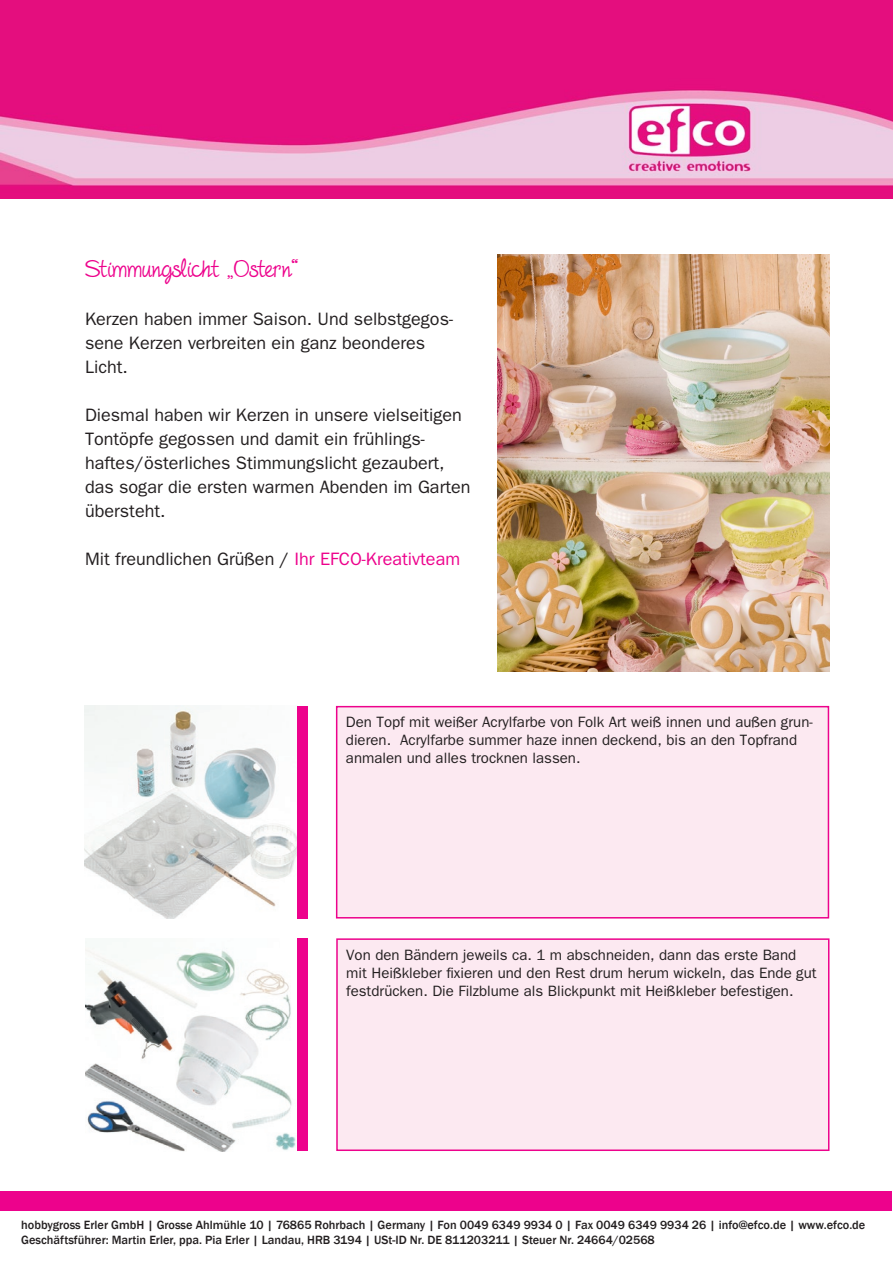
<style>
.page{position:relative;width:893px;height:1263px;background:#fff}
.page>*{position:absolute;margin:0;border:0;box-sizing:border-box;transform-origin:0 0}
.t1{font:27px "Fineliner Script";color:#ed028c}
.t2{font:18px/24px "Franklin Gothic";color:#231f20}
.t3{font:15px/18px "Franklin Gothic";color:#231f20}
.t4{font:500 12.3px "Franklin Gothic";color:#231f20}
.s1{color:#ed028c}
</style>
<div class="page">
<img style="left:0;top:0;width:893px;height:199px">
<div style="left:0;top:1191px;width:891px;height:19px;background:#ed028c"></div>
<img style="left:497px;top:254px;width:332px;height:418px">
<img style="left:85px;top:948px;width:211px;height:203px">
<div style="left:297px;top:938px;width:11px;height:213px;background:#ed028c"></div>
<div style="left:337px;top:939px;width:492px;height:211px;background:#fce9f1"></div>
<div style="left:336px;top:938px;width:493px;height:213px;border:2px solid #ed028c"></div>
<img style="left:85px;top:706px;width:212px;height:212px">
<div style="left:297px;top:706px;width:11px;height:212px;background:#ed028c"></div>
<div style="left:337px;top:707px;width:491px;height:211px;background:#fce9f1"></div>
<div style="left:336px;top:706px;width:493px;height:212px;border:2px solid #ed028c"></div>
<p class="t1" style="left:85px;top:254px;width:215px">Stimmungslicht „Ostern“</p>
<p class="t2" style="left:85px;top:307px;width:369px">Kerzen haben immer Saison. Und selbstgegos&shy;sene Kerzen verbreiten ein ganz beonderes<br>Licht.</p>
<p class="t2" style="left:85px;top:403px;width:387px">Diesmal haben wir Kerzen in unsere vielseitigen Tontöpfe gegossen und damit ein frühlings&shy;haftes/österliches Stimmungslicht gezaubert, das sogar die ersten warmen Abenden im Garten übersteht.</p>
<p class="t2" style="left:85px;top:547px;width:377px">Mit freundlichen Grüßen / <span class="s1">Ihr EFCO-Kreativteam</span></p>
<p class="t3" style="left:346px;top:713px;width:468px">Den Topf mit weißer Acrylfarbe von Folk Art weiß innen und außen grun&shy;dieren. Acrylfarbe summer haze innen deckend, bis an den Topfrand anmalen und alles trocknen lassen.</p>
<p class="t3" style="left:346px;top:946px;width:472px">Von den Bändern jeweils ca. 1 m abschneiden, dann das erste Band mit Heißkleber fixieren und den Rest drum herum wickeln, das Ende gut festdrücken. Die Filzblume als Blickpunkt mit Heißkleber befestigen.</p>
<p class="t4" style="left:21px;top:1217px;width:846px">hobbygross Erler GmbH | Grosse Ahlmühle 10 | 76865 Rohrbach | Germany | Fon 0049 6349 9934 0 | Fax 0049 6349 9934 26 | info@efco.de | www.efco.de</p>
<p class="t4" style="left:21px;top:1232px;width:635px">Geschäftsführer: Martin Erler, ppa. Pia Erler | Landau, HRB 3194 | USt-ID Nr. DE 811203211 | Steuer Nr. 24664/02568</p>
</div>
